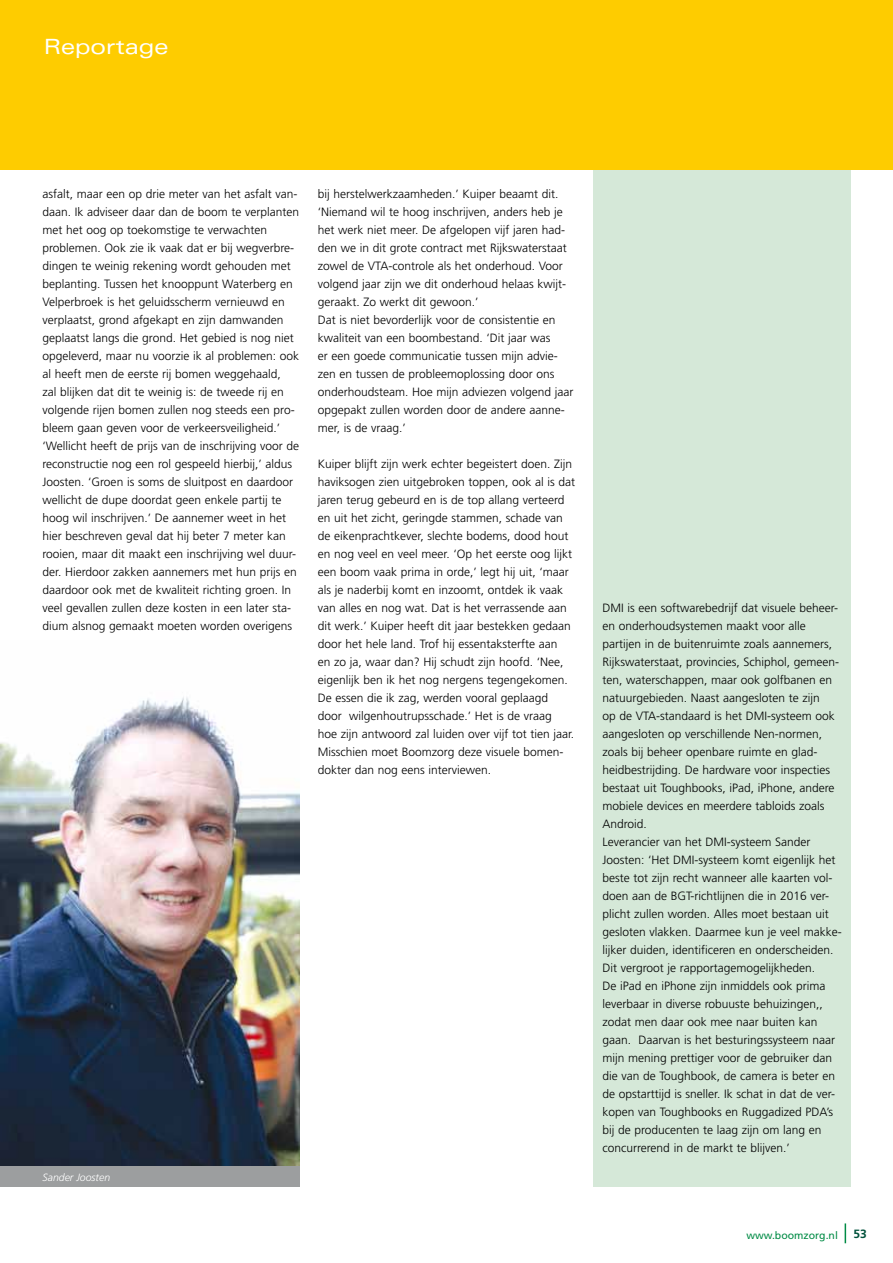
<style>
.page{position:relative;width:893px;height:1263px;background:#fff}
.page>*{position:absolute;margin:0;border:0;box-sizing:border-box;transform-origin:0 0}
.t1{font:expanded 21px "Univers";color:#fff}
.t2{font:300 12px/18px "Frutiger";color:#000}
.t3{font:700 12px "Frutiger";color:#00523c}
.t4{font:10.5px "Frutiger";color:#008b45}
.t5{font:italic 300 10.5px "Frutiger";color:#fff}
</style>
<div class="page">
<svg style="left:845px;top:1223px;width:1px;height:20px"></svg>
<div style="left:593px;top:142px;width:257px;height:1044px;background:#d5e8d8"></div>
<img style="left:0;top:697px;width:300px;height:469px">
<div style="left:0;top:1166px;width:300px;height:20px;background:#9c9e9f"></div>
<div style="left:0;top:0;width:893px;height:169px;background:#fecc00"></div>
<h1 class="t1" style="left:44px;top:34px;width:126px">Reportage</h1>
<p class="t2" style="left:43px;top:185px;width:258px">asfalt, maar een op drie meter van het asfalt van&shy;daan. Ik adviseer daar dan de boom te verplanten met het oog op toekomstige te verwachten problemen. Ook zie ik vaak dat er bij wegverbre&shy;dingen te weinig rekening wordt gehouden met beplanting. Tussen het knooppunt Waterberg en Velperbroek is het geluidsscherm vernieuwd en verplaatst, grond afgekapt en zijn damwanden geplaatst langs die grond. Het gebied is nog niet opgeleverd, maar nu voorzie ik al problemen: ook al heeft men de eerste rij bomen weggehaald,<br>zal blijken dat dit te weinig is: de tweede rij en volgende rijen bomen zullen nog steeds een pro&shy;bleem gaan geven voor de verkeersveiligheid.’ ‘Wellicht heeft de prijs van de inschrijving voor de reconstructie nog een rol gespeeld hierbij,’ aldus Joosten. ‘Groen is soms de sluitpost en daardoor wellicht de dupe doordat geen enkele partij te hoog wil inschrijven.’ De aannemer weet in het hier beschreven geval dat hij beter 7 meter kan rooien, maar dit maakt een inschrijving wel duur&shy;der. Hierdoor zakken aannemers met hun prijs en daardoor ook met de kwaliteit richting groen. In veel gevallen zullen deze kosten in een later sta&shy;dium alsnog gemaakt moeten worden overigens</p>
<p class="t2" style="left:318px;top:185px;width:257px">bij herstelwerkzaamheden.’ Kuiper beaamt dit. ‘Niemand wil te hoog inschrijven, anders heb je het werk niet meer. De afgelopen vijf jaren had&shy;den we in dit grote contract met Rijkswaterstaat zowel de VTA-controle als het onderhoud. Voor volgend jaar zijn we dit onderhoud helaas kwijt&shy;geraakt. Zo werkt dit gewoon.’<br>Dat is niet bevorderlijk voor de consistentie en kwaliteit van een boombestand. ‘Dit jaar was<br>er een goede communicatie tussen mijn advie&shy;zen en tussen de probleemoplossing door ons onderhoudsteam. Hoe mijn adviezen volgend jaar opgepakt zullen worden door de andere aanne&shy;mer, is de vraag.’</p>
<p class="t2" style="left:318px;top:455px;width:259px">Kuiper blijft zijn werk echter begeistert doen. Zijn haviksogen zien uitgebroken toppen, ook al is dat jaren terug gebeurd en is de top allang verteerd en uit het zicht, geringde stammen, schade van de eikenprachtkever, slechte bodems, dood hout en nog veel en veel meer. ‘Op het eerste oog lijkt een boom vaak prima in orde,’ legt hij uit, ‘maar als je naderbij komt en inzoomt, ontdek ik vaak van alles en nog wat. Dat is het verrassende aan dit werk.’ Kuiper heeft dit jaar bestekken gedaan door het hele land. Trof hij essentaksterfte aan<br>en zo ja, waar dan? Hij schudt zijn hoofd. ‘Nee, eigenlijk ben ik het nog nergens tegengekomen.<br>De essen die ik zag, werden vooral geplaagd<br>door wilgenhoutrupsschade.’ Het is de vraag<br>hoe zijn antwoord zal luiden over vijf tot tien jaar.<br>Misschien moet Boomzorg deze visuele bomen&shy;dokter dan nog eens interviewen.</p>
<p class="t5" style="left:43px;top:1171px;width:69px">Sander Joosten</p>
<p class="t2" style="left:602px;top:599px;width:241px">DMI is een softwarebedrijf dat visuele beheer&shy;en onderhoudsystemen maakt voor alle partijen in de buitenruimte zoals aannemers, Rijkswaterstaat, provincies, Schiphol, gemeen&shy;ten, waterschappen, maar ook golfbanen en natuurgebieden. Naast aangesloten te zijn<br>op de VTA-standaard is het DMI-systeem ook aangesloten op verschillende Nen-normen, zoals bij beheer openbare ruimte en glad&shy;heidbestrijding. De hardware voor inspecties bestaat uit Toughbooks, iPad, iPhone, andere mobiele devices en meerdere tabloids zoals Android.<br>Leverancier van het DMI-systeem Sander Joosten: ‘Het DMI-systeem komt eigenlijk het beste tot zijn recht wanneer alle kaarten vol&shy;doen aan de BGT-richtlijnen die in 2016 ver&shy;plicht zullen worden. Alles moet bestaan uit gesloten vlakken. Daarmee kun je veel makke&shy;lijker duiden, identificeren en onderscheiden.<br>Dit vergroot je rapportagemogelijkheden.<br>De iPad en iPhone zijn inmiddels ook prima leverbaar in diverse robuuste behuizingen,, zodat men daar ook mee naar buiten kan gaan. Daarvan is het besturingssysteem naar mijn mening prettiger voor de gebruiker dan die van de Toughbook, de camera is beter en de opstarttijd is sneller. Ik schat in dat de ver&shy;kopen van Toughbooks en Ruggadized PDA’s bij de producenten te laag zijn om lang en concurrerend in de markt te blijven.’</p>
<p class="t4" style="left:746px;top:1229px;width:93px">www.boomzorg.nl</p>
<p class="t3" style="left:853px;top:1227px;width:15px">53</p>
</div>
